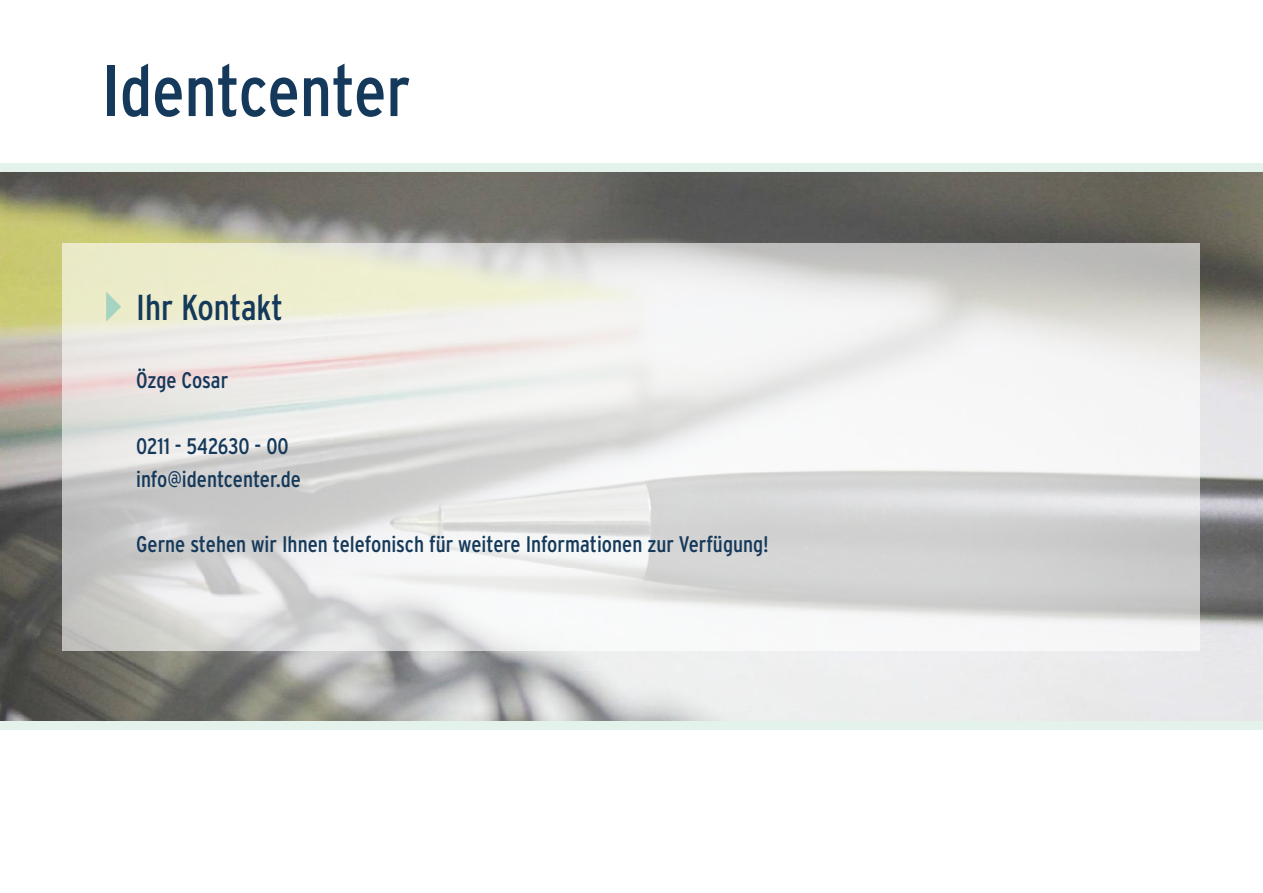
<style>
.page{position:relative;width:1263px;height:893px;background:#fff}
.page>*{position:absolute;margin:0;border:0;box-sizing:border-box;transform-origin:0 0}
.t1{font:condensed 72px "Interstate";color:#15395a}
.t2{font:condensed 36px "Interstate";color:#15395a}
.t3{font:condensed 22.5px/33px "Interstate";color:#15395a}
</style>
<div class="page">
<img style="left:0;top:172px;width:1263px;height:549px">
<div style="left:0;top:164px;width:1263px;height:8px;background:#e4f2ec"></div>
<div style="left:0;top:721px;width:1263px;height:8px;background:#e4f2ec"></div>
<svg style="left:63px;top:243px;width:1137px;height:407px"></svg>
<svg style="left:106px;top:292px;width:15px;height:30px"></svg>
<h1 class="t1" style="left:102px;top:47px;width:310px">Identcenter</h1>
<h2 class="t2" style="left:136px;top:286px;width:149px">Ihr Kontakt</h2>
<p class="t3" style="left:136px;top:364px;width:94px">Özge Cosar</p>
<p class="t3" style="left:136px;top:430px;width:166px">0211 - 542630 - 00 info@identcenter.de</p>
<p class="t3" style="left:136px;top:527px;width:634px">Gerne stehen wir Ihnen telefonisch für weitere Informationen zur Verfügung!</p>
</div>
